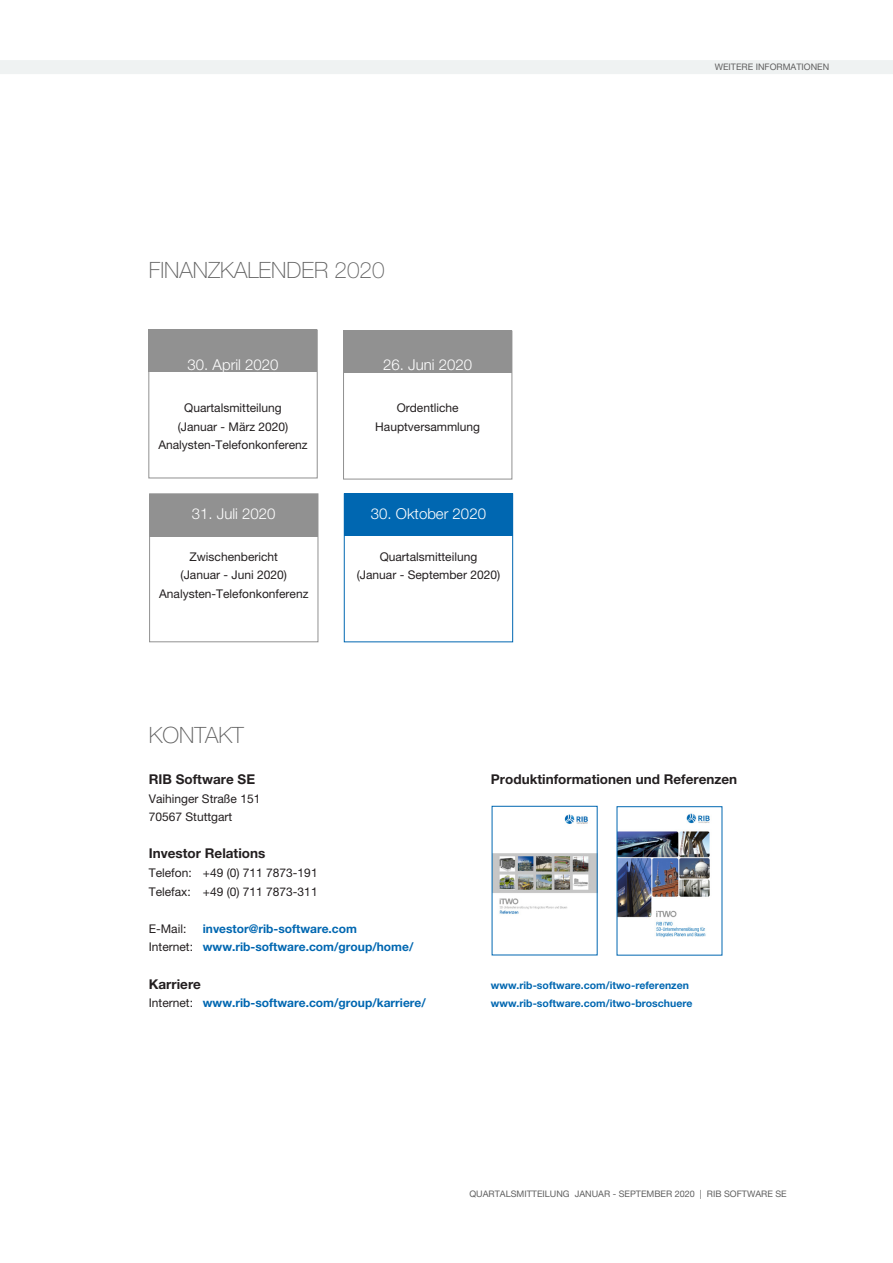
<style>
.page{position:relative;width:893px;height:1263px;background:#fff}
.page>*{position:absolute;margin:0;border:0;box-sizing:border-box;transform-origin:0 0}
.t1{font:100 22.5px "Helvetica Neue LT Pro";color:#606060}
.t2{font:300 15px "Helvetica Neue LT Pro";color:#fff}
.t3{font:700 13.5px "Helvetica Neue LT Pro";color:#231f20}
.t4{font:12px/18.6px "Helvetica Neue LT Pro";color:#231f20;text-align:center}
.t5{font:700 12px/18.6px "Helvetica Neue LT Pro";color:#0067b1;text-align:center}
.t6{font:700 10.5px/18.6px "Helvetica Neue LT Pro";color:#0067b1}
.t7{font:9px "Helvetica Neue LT Pro";color:#606060}
.s1{font-weight:400;color:#231f20}
</style>
<div class="page">
<div style="left:344px;top:494px;width:169px;height:42px;background:#0067b1"></div>
<div style="left:149px;top:495px;width:168px;height:42px;background:#919191"></div>
<div style="left:344px;top:331px;width:168px;height:42px;background:#919191"></div>
<div style="left:148px;top:330px;width:169px;height:42px;background:#919191"></div>
<img style="left:494px;top:814px;width:102px;height:100px">
<img style="left:619px;top:813px;width:91px;height:125px">
<div style="left:617px;top:806px;width:105px;height:149px;border:1px solid #0067b1"></div>
<div style="left:148px;top:330px;width:170px;height:148px;border:1px solid #919191"></div>
<div style="left:343px;top:331px;width:169px;height:148px;border:1px solid #919191"></div>
<div style="left:149px;top:493px;width:169px;height:149px;border:1px solid #919191"></div>
<div style="left:344px;top:493px;width:169px;height:149px;border:1px solid #0067b1"></div>
<div style="left:0;top:60px;width:893px;height:14px;background:#eff2f2"></div>
<h1 class="t1" style="left:149px;top:257px;width:237px">FINANZKALENDER 2020</h1>
<p class="t2" style="left:188px;top:356px;width:92px">30. April 2020</p>
<p class="t4" style="left:158px;top:398px;width:151px">Quartalsmitteilung<br>(Januar - März 2020)<br>Analysten-Telefonkonferenz</p>
<p class="t2" style="left:192px;top:504px;width:85px">31. Juli 2020</p>
<p class="t4" style="left:159px;top:547px;width:151px">Zwischenbericht<br>(Januar - Juni 2020)<br>Analysten-Telefonkonferenz</p>
<p class="t2" style="left:383px;top:356px;width:90px">26. Juni 2020</p>
<p class="t4" style="left:375px;top:398px;width:106px">Ordentliche<br>H auptversammlung</p>
<p class="t2" style="left:371px;top:504px;width:117px">30. Oktober 2020</p>
<p class="t4" style="left:357px;top:547px;width:145px">Quartalsmitteilung<br>(Januar - September 2020)</p>
<p class="t7" style="left:715px;top:62px;width:15px">Weitere</p>
<p class="t7" style="left:756px;top:62px;width:10px">Informationen</p>
<h1 class="t1" style="left:149px;top:723px;width:97px">KONTAKT</h1>
<p class="t3" style="left:149px;top:771px;width:108px">RIB Software SE</p>
<p class="t4" style="left:149px;top:789px;width:113px;text-align:left">Vaihinger Straße 151<br>70567 Stuttgart</p>
<p class="t3" style="left:149px;top:845px;width:118px">Investor Relations</p>
<p class="t4" style="left:149px;top:863px;width:170px;text-align:left">Telefon: +49 (0) 711 7873-191<br>Telefax: +49 (0) 711 7873-311</p>
<p class="t4" style="left:149px;top:919px;width:39px">E-Mail:</p>
<p class="t5" style="left:149px;top:919px;width:266px">investor@rib-software.com<br><span class="s1">Internet:</span> www.rib-software.com/group/home/</p>
<p class="t3" style="left:149px;top:975px;width:54px">Karriere</p>
<p class="t5" style="left:149px;top:993px;width:279px"><span class="s1">Internet:</span> www.rib-software.com/group/karriere/</p>
<p class="t3" style="left:491px;top:771px;width:248px">Produktinformationen und Referenzen</p>
<p class="t6" style="left:491px;top:975px;width:203px">www.rib-software.com/itwo-referenzen www.rib-software.com/itwo-broschuere</p>
<p class="t7" style="left:469px;top:1188px;width:319px">QUARTALSMITTEILUNG JANUAR - SEPTEMBER 2020 | RIB SOFTWARE SE</p>
</div>
